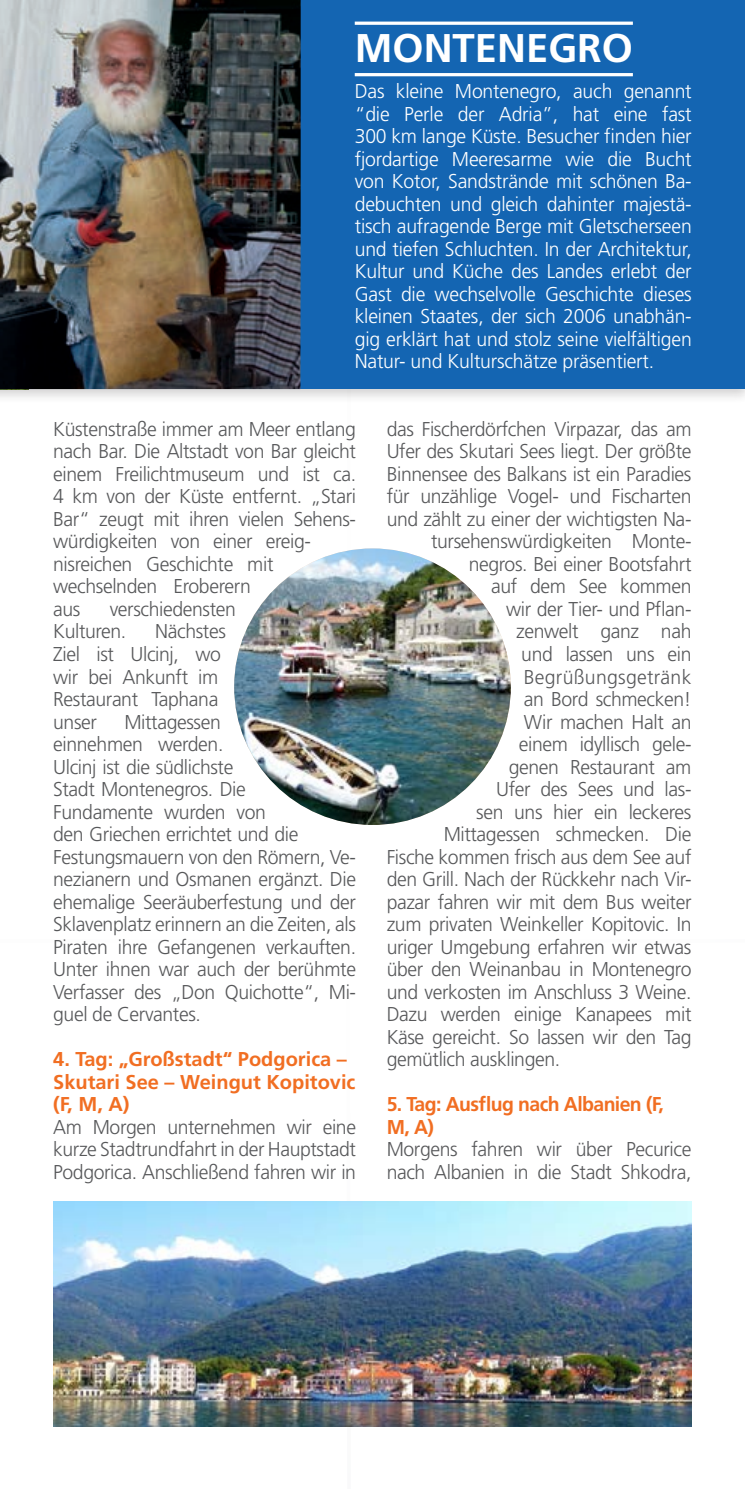
<style>
.page{position:relative;width:745px;height:1489px;background:#fff}
.page>*{position:absolute;margin:0;border:0;box-sizing:border-box;transform-origin:0 0}
.Subheadline_Programm{font:700 40px "Frutiger LT Pro";color:#fff}
.Fließtext{font:300 20px/22.5px "Frutiger LT Pro";letter-spacing:-.02em;color:#57585a}
.Schrift_blauer_Kaste{font:300 20px/22.5px "Frutiger LT Pro";letter-spacing:-.01em;color:#fff;text-align:justify}
.Zwischen_Tagesübersc{font:700 20px/22.5px "Frutiger LT Pro";color:#f16e22}
.Zwischen_Tagesübersc-2{font:700 20px/22.5px "Frutiger LT Pro";letter-spacing:-.03em;color:#f16e22}
.Fließtext-2{font:300 20px "Frutiger LT Pro";letter-spacing:.015em;color:#57585a}
</style>
<div class="page">
<div style="left:0;top:0;width:744px;height:404px;background:#231f20;opacity:.2"></div>
<div style="left:0;top:0;width:744px;height:389px;background:#1465b2"></div>
<hr style="left:354px;top:22px;width:278px;height:3px;background:#fff">
<hr style="left:354px;top:73px;width:278px;height:3px;background:#fff">
<img style="left:53px;top:1201px;width:638px;height:225px">
<img style="left:234px;top:548px;width:276px;height:277px;border-radius:138px">
<img style="left:0;top:0;width:300px;height:389px">
<p class="Subheadline_Programm" style="left:354px;top:25px;width:279px">MONTENEGRO</p>
<p class="Schrift_blauer_Kaste" style="left:354px;top:80px;width:338px">Das kleine Montenegro, auch genannt “die Perle der Adria”, hat eine fast 300 km lange Küste. Besucher finden hier fjordartige Meeresarme wie die Bucht von Kotor, Sandstrände mit schönen Ba&shy;debuchten und gleich dahinter majestä&shy;tisch aufragende Berge mit Gletscherseen und tiefen Schluchten. In der Architektur, Kultur und Küche des Landes erlebt der Gast die wechselvolle Geschichte dieses kleinen Staates, der sich 2006 unabhän&shy;gig erklärt hat und stolz seine vielfältigen Natur- und Kulturschätze präsentiert.</p>
<p class="Fließtext" style="left:53px;top:418px;width:304px">Küstenstraße immer am Meer entlang nach Bar. Die Altstadt von Bar gleicht einem Freilichtmuseum und ist ca.<br>4 km von der Küste entfernt. „Stari<br>Bar“ zeugt mit ihren vielen Sehens&shy;würdigkeiten von einer ereig&shy;nisreichen Geschichte mit wechselnden Eroberern<br>aus</p>
<p class="Fließtext" style="left:53px;top:598px;width:184px;text-indent:56px">verschiedensten<br>Kulturen.</p>
<p class="Fließtext" style="left:53px;top:620px;width:174px;text-indent:102px">Nächstes<br>Ziel ist Ulcinj, wo wir bei Ankunft im<br>Restaurant Taphana unser</p>
<p class="Fließtext" style="left:53px;top:710px;width:304px;text-indent:71px">Mittagessen<br>einnehmen werden.<br>Ulcinj ist die südlichste<br>Stadt Montenegros. Die<br>Fundamente wurden von<br>den Griechen errichtet und die<br>Festungsmauern von den Römern, Ve&shy;nezianern und Osmanen ergänzt. Die ehemalige Seeräuberfestung und der<br>Sklavenplatz erinnern an die Zeiten, als<br>Piraten ihre Gefangenen verkauften.<br>Unter ihnen war auch der berühmte<br>Verfasser des „Don Quichotte“, Mi&shy;guel de Cervantes.</p>
<p class="Zwischen_Tagesübersc" style="left:53px;top:1047px;width:303px">4. Tag: „Großstadt“ Podgorica –<br>Skutari See – Weingut Kopitovic (F, M, A)</p>
<p class="Fließtext" style="left:53px;top:1115px;width:304px;text-align:justify">Am Morgen unternehmen wir eine kurze Stadtrundfahrt in der Hauptstadt Podgorica. Anschließend fahren wir in</p>
<p class="Fließtext" style="left:386px;top:418px;width:306px">das Fischerdörfchen Virpazar, das am</p>
<p class="Fließtext" style="left:386px;top:440px;width:306px">Ufer des Skutari Sees liegt. Der größte</p>
<p class="Fließtext" style="left:386px;top:463px;width:306px">Binnensee des Balkans ist ein Paradies</p>
<p class="Fließtext" style="left:386px;top:485px;width:306px">für unzählige Vogel- und Fischarten</p>
<p class="Fließtext" style="left:386px;top:508px;width:306px">und zählt zu einer der wichtigsten Na-</p>
<p class="Fließtext" style="left:431px;top:530px;width:262px">tursehenswürdigkeiten Monte-</p>
<p class="Fließtext" style="left:468px;top:553px;width:224px">negros. Bei einer Bootsfahrt</p>
<p class="Fließtext" style="left:491px;top:575px;width:202px">auf dem See kommen</p>
<p class="Fließtext" style="left:506px;top:598px;width:187px">wir der Tier- und Pflan-</p>
<p class="Fließtext" style="left:516px;top:620px;width:177px">zenwelt ganz nah</p>
<p class="Fließtext" style="left:521px;top:643px;width:172px">und lassen uns ein</p>
<p class="Fließtext-2" style="left:523px;top:665px;width:169px">Begrüßungsgetränk</p>
<p class="Fließtext" style="left:523px;top:688px;width:169px">an Bord schmecken!</p>
<p class="Fließtext" style="left:523px;top:710px;width:169px">Wir machen Halt an</p>
<p class="Fließtext" style="left:518px;top:733px;width:174px">einem idyllisch gele-</p>
<p class="Fließtext" style="left:508px;top:755px;width:184px">genen Restaurant am</p>
<p class="Fließtext" style="left:496px;top:778px;width:197px">Ufer des Sees und las-</p>
<p class="Fließtext" style="left:476px;top:800px;width:216px">sen uns hier ein leckeres</p>
<p class="Fließtext" style="left:443px;top:823px;width:249px">Mittagessen schmecken. Die</p>
<p class="Fließtext" style="left:386px;top:845px;width:306px">Fische kommen frisch aus dem See auf</p>
<p class="Fließtext" style="left:386px;top:868px;width:306px">den Grill. Nach der Rückkehr nach Vir-</p>
<p class="Fließtext" style="left:386px;top:890px;width:306px">pazar fahren wir mit dem Bus weiter</p>
<p class="Fließtext" style="left:386px;top:913px;width:306px">zum privaten Weinkeller Kopitovic. In</p>
<p class="Fließtext" style="left:386px;top:935px;width:306px">uriger Umgebung erfahren wir etwas</p>
<p class="Fließtext" style="left:386px;top:958px;width:306px">über den Weinanbau in Montenegro</p>
<p class="Fließtext" style="left:386px;top:980px;width:306px">und verkosten im Anschluss 3 Weine.</p>
<p class="Fließtext" style="left:386px;top:1003px;width:306px">Dazu werden einige Kanapees mit</p>
<p class="Fließtext" style="left:386px;top:1025px;width:306px">Käse gereicht. So lassen wir den Tag</p>
<p class="Fließtext" style="left:386px;top:1048px;width:175px">gemütlich ausklingen.</p>
<p class="Zwischen_Tagesübersc-2" style="left:386px;top:1092px;width:278px">5. Tag: Ausflug nach Albanien (F,<br>M, A)</p>
<p class="Fließtext" style="left:386px;top:1138px;width:306px">Morgens fahren wir über Pecurice nach Albanien in die Stadt Shkodra,</p>
</div>
